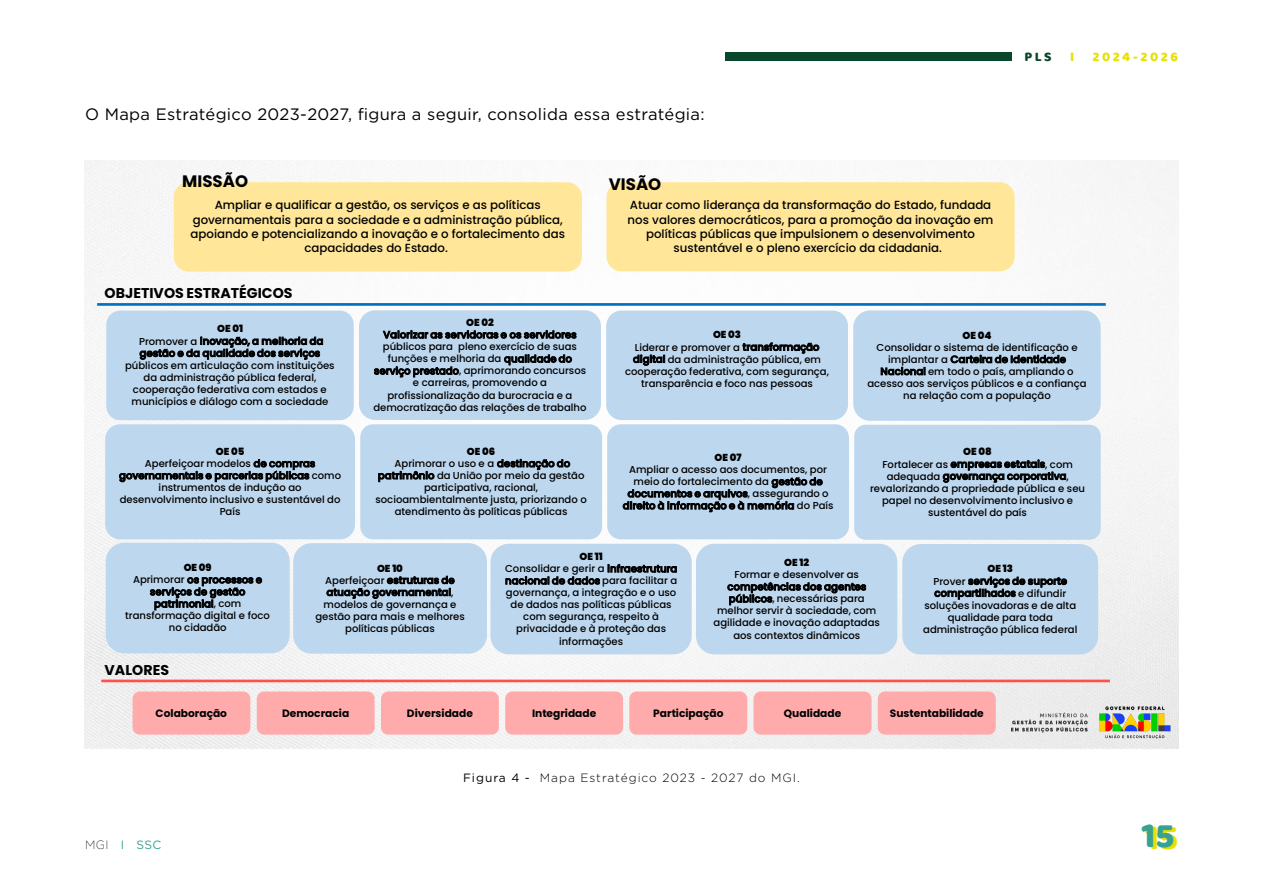
<style>
.page{position:relative;width:1263px;height:893px;background:#fff}
.page>*{position:absolute;margin:0;border:0;box-sizing:border-box;transform-origin:0 0}
.t1{font:36px "Baloo Bhaijaan";color:#e7e000}
.t2{font:700 16.65px "Poppins";color:#000}
.t3{font:16.5px "Gotham";letter-spacing:.02em;color:#000}
.t4{font:700 14.25px "Poppins";color:#000}
.t5{font:13.5px "Baloo Bhaijaan";letter-spacing:.185em;color:#e7e000}
.t6{font:13.5px "Baloo Bhaijaan";color:#0a462b}
.t7{font:300 12px "Gotham";letter-spacing:.08em;color:#000}
.t8{font:12px "Gotham";letter-spacing:.08em;color:#000}
.t9{font:12px "Gotham";color:#39a191}
.t10{font:500 11.85px "Poppins";color:#000}
.t11{font:500 11.7px/14.2px "Poppins";color:#000;text-align:center}
.t12{font:700 10.65px "Poppins";color:#000}
.t13{font:500 10.05px/12px "Poppins";color:#000;text-align:center}
.t14{font:900 10.05px "Poppins";color:#000}
.s1{font-weight:200;color:#000}
</style>
<div class="page">
<div style="left:725px;top:53px;width:286px;height:8px;background:#0a462b"></div>
<img style="left:84px;top:161px;width:1095px;height:588px">
<img style="left:1007px;top:704px;width:167px;height:37px">
<div style="left:174px;top:182px;width:408px;height:90px;background:#ffe699;border-radius:15px"></div>
<div style="left:606px;top:182px;width:409px;height:89px;background:#ffe699;border-radius:15px"></div>
<div style="left:105px;top:424px;width:250px;height:115px;background:#bdd7ee;border-radius:15px"></div>
<div style="left:854px;top:425px;width:247px;height:115px;background:#bdd7ee;border-radius:11px"></div>
<div style="left:360px;top:424px;width:242px;height:115px;background:#bdd7ee;border-radius:13px"></div>
<div style="left:106px;top:543px;width:184px;height:110px;background:#bdd7ee;border-radius:18px"></div>
<div style="left:607px;top:424px;width:242px;height:115px;background:#bdd7ee;border-radius:13px"></div>
<div style="left:902px;top:544px;width:196px;height:110px;background:#bdd7ee;border-radius:18px"></div>
<div style="left:293px;top:543px;width:194px;height:111px;background:#bdd7ee;border-radius:18px"></div>
<div style="left:490px;top:544px;width:202px;height:110px;background:#bdd7ee;border-radius:18px"></div>
<div style="left:696px;top:544px;width:201px;height:110px;background:#bdd7ee;border-radius:18px"></div>
<div style="left:359px;top:310px;width:242px;height:110px;background:#bdd7ee;border-radius:16px"></div>
<div style="left:606px;top:311px;width:242px;height:109px;background:#bdd7ee;border-radius:15px"></div>
<div style="left:853px;top:310px;width:248px;height:111px;background:#bdd7ee;border-radius:17px"></div>
<div style="left:106px;top:311px;width:248px;height:109px;background:#bdd7ee;border-radius:14px"></div>
<div style="left:133px;top:691px;width:117px;height:44px;background:#ffabab;border-radius:7px"></div>
<div style="left:257px;top:691px;width:118px;height:44px;background:#ffabab;border-radius:7px"></div>
<div style="left:381px;top:691px;width:118px;height:44px;background:#ffabab;border-radius:7px"></div>
<div style="left:505px;top:691px;width:118px;height:44px;background:#ffabab;border-radius:7px"></div>
<div style="left:629px;top:691px;width:118px;height:44px;background:#ffabab;border-radius:7px"></div>
<div style="left:753px;top:691px;width:118px;height:44px;background:#ffabab;border-radius:7px"></div>
<div style="left:878px;top:691px;width:118px;height:44px;background:#ffabab;border-radius:7px"></div>
<hr style="left:101px;top:680px;width:1009px;height:2px;background:#ff5050">
<hr style="left:97px;top:303px;width:1009px;height:3px;background:#0070c0">
<h3 class="t3" style="left:85px;top:103px;width:621px">O Mapa Estratégico 2023-2027, figura a seguir, consolida essa estratégia:</h3>
<h2 class="t2" style="left:182px;top:171px;width:67px">MISSÃO</h2>
<h2 class="t2" style="left:609px;top:174px;width:54px">VISÃO</h2>
<p class="t11" style="left:193px;top:198px;width:372px">Ampliar e qualificar a gestão, os serviços e as políticas governamentais para a sociedade e a administração pública,</p>
<p class="t10" style="left:191px;top:227px;width:376px">apoiando e potencializando a inovação e o fortalecimento das</p>
<p class="t11" style="left:305px;top:241px;width:145px">capacidades do Estado.</p>
<h3 class="t4" style="left:105px;top:284px;width:189px">OBJETIVOS ESTRATÉGICOS</h3>
<p class="t11" style="left:628px;top:198px;width:367px">Atuar como liderança da transformação do Estado, fundada nos valores democráticos, para a promoção da inovação em políticas públicas que impulsionem o desenvolvimento sustentável e o pleno exercício da cidadania.</p>
<h3 class="t6" style="left:1024px;top:46px;width:29px">PLS</h3>
<h3 class="t5" style="left:1070px;top:46px;width:6px">I</h3>
<h3 class="t5" style="left:1092px;top:46px;width:87px">2024-2026</h3>
<p class="t14" style="left:217px;top:323px;width:27px">OE 01</p>
<p class="t13" style="left:125px;top:335px;width:211px">Promover a inovação, a melhoria da gestão e da qualidade dos serviços públicos em articulação com instituições da administração pública federal, cooperação federativa com estados e municípios e diálogo com a sociedade</p>
<p class="t14" style="left:216px;top:446px;width:30px">OE 05</p>
<p class="t13" style="left:119px;top:458px;width:223px">Aperfeiçoar modelos de compras governamentais e parcerias públicas como instrumentos de indução ao desenvolvimento inclusivo e sustentável do<br>País</p>
<p class="t14" style="left:466px;top:317px;width:29px">OE 02</p>
<p class="t13" style="left:373px;top:329px;width:215px">Valorizar as servidoras e os servidores públicos para pleno exercício de suas funções e melhoria da qualidade do serviço prestado, aprimorando concursos e carreiras, promovendo a profissionalização da burocracia e a democratização das relações de trabalho</p>
<p class="t14" style="left:713px;top:329px;width:30px">OE 03</p>
<p class="t13" style="left:625px;top:341px;width:205px">Liderar e promover a transformação digital da administração pública, em cooperação federativa, com segurança, transparência e foco nas pessoas</p>
<p class="t14" style="left:467px;top:446px;width:30px">OE 06</p>
<p class="t13" style="left:375px;top:458px;width:213px">Aprimorar o uso e a destinação do patrimônio da União por meio da gestão participativa, racional, socioambientalmente justa, priorizando o atendimento às políticas públicas</p>
<p class="t14" style="left:715px;top:452px;width:29px">OE 07</p>
<p class="t13" style="left:623px;top:463px;width:212px">Ampliar o acesso aos documentos, por meio do fortalecimento da gestão de documentos e arquivos, assegurando o direito à informação e à memória do País</p>
<p class="t14" style="left:962px;top:329px;width:31px">OE 04</p>
<p class="t13" style="left:867px;top:341px;width:221px">Consolidar o sistema de identificação e implantar a Carteira de Identidade Nacional em todo o país, ampliando o acesso aos serviços públicos e a confiança na relação com a população</p>
<p class="t14" style="left:963px;top:446px;width:30px">OE 08</p>
<p class="t13" style="left:870px;top:458px;width:217px">Fortalecer as empresas estatais, com adequada governança corporativa, revalorizando a propriedade pública e seu papel no desenvolvimento inclusivo e sustentável do país</p>
<p class="t14" style="left:184px;top:562px;width:29px">OE 09</p>
<p class="t13" style="left:125px;top:574px;width:146px">Aprimorar os processos e serviços de gestão patrimonial, com transformação digital e foco no cidadão</p>
<p class="t14" style="left:377px;top:562px;width:27px">OE 10</p>
<p class="t13" style="left:315px;top:574px;width:151px">Aperfeiçoar estruturas de atuação governamental, modelos de governança e gestão para mais e melhores políticas públicas</p>
<p class="t14" style="left:579px;top:551px;width:25px">OE 11</p>
<p class="t13" style="left:505px;top:563px;width:174px">Consolidar e gerir a infraestrutura nacional de dados para facilitar a governança, a integração e o uso de dados nas políticas públicas com segurança, respeito à privacidade e à proteção das informações</p>
<p class="t14" style="left:784px;top:557px;width:26px">OE 12</p>
<p class="t13" style="left:714px;top:569px;width:168px">Formar e desenvolver as competências dos agentes públicos, necessárias para melhor servir à sociedade, com agilidade e inovação adaptadas aos contextos dinâmicos</p>
<p class="t14" style="left:987px;top:563px;width:27px">OE 13</p>
<p class="t13" style="left:923px;top:575px;width:156px">Prover serviços de suporte compartilhados e difundir soluções inovadoras e de alta qualidade para toda administração pública federal</p>
<h3 class="t4" style="left:105px;top:662px;width:66px">VALORES</h3>
<p class="t12" style="left:156px;top:707px;width:73px">Colaboração</p>
<p class="t12" style="left:282px;top:707px;width:69px">Democracia</p>
<p class="t12" style="left:407px;top:707px;width:67px">Diversidade</p>
<p class="t12" style="left:532px;top:707px;width:66px">Integridade</p>
<p class="t12" style="left:653px;top:707px;width:72px">Participação</p>
<p class="t12" style="left:784px;top:707px;width:59px">Qualidade</p>
<p class="t12" style="left:890px;top:707px;width:95px">Sustentabilidade</p>
<p class="t9" style="left:85px;top:837px;width:78px"><span class="s1">MGI</span> I SSC</p>
<p class="t8" style="left:463px;top:770px;width:68px">Figura 4 -</p>
<p class="t7" style="left:540px;top:770px;width:261px">Mapa Estratégico 2023 - 2027 do MGI.</p>
<h1 class="t1" style="left:1145px;top:811px;width:34px">15</h1>
</div>
